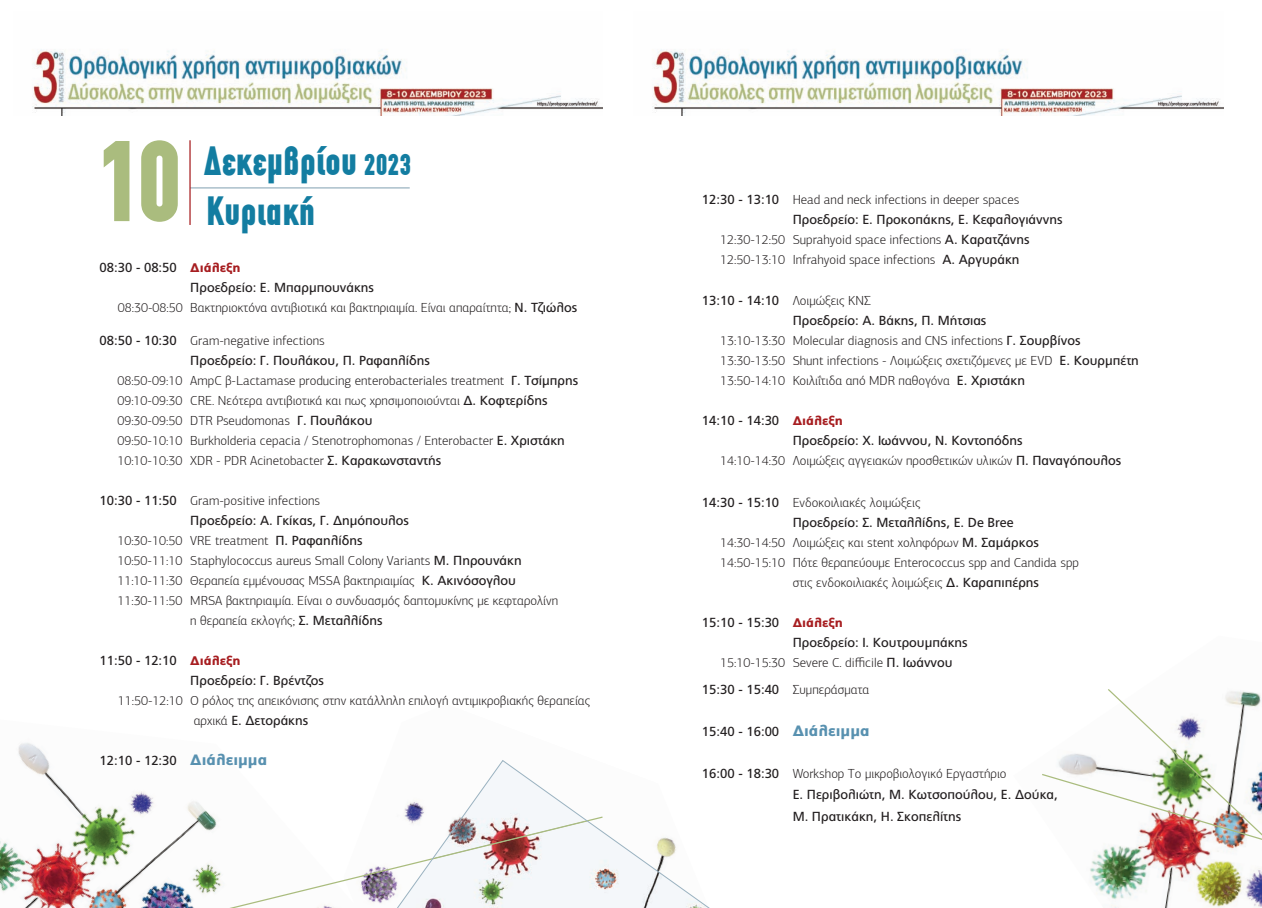
<style>
.page{position:relative;width:1262px;height:908px;background:#fff}
.page>*{position:absolute;margin:0;border:0;box-sizing:border-box;transform-origin:0 0}
.t1{font:900 115px "PF Din Text Compressed";color:#aabc7e}
.t2{font:900 41.12px "PF Din Text Compressed";color:#137da1}
.t3{font:300 13.12px/20px "PF Agora Sans Pro";color:#231f20}
.t4{font:13.12px/20px "PF Catalog";color:#231f20}
.s1{font-size:30px}
.s2{font-weight:900;font-size:12.5px;color:#a71e21}
.s3{font-family:"PF Catalog";font-weight:400}
.s4{font-family:"PF Agora Sans Pro";font-weight:300}
.s5{font-weight:900;font-size:15px;color:#5891b0}
</style>
<div class="page">
<img style="left:0;top:743px;width:211px;height:164px">
<img style="left:32px;top:49px;width:570px;height:67px">
<img style="left:652px;top:49px;width:570px;height:67px">
<hr style="left:190px;top:187px;width:220px;height:1px;background:#9ab2c0">
<hr style="left:189px;top:140px;width:2px;height:85px;background:#a71e21">
<img style="left:1042px;top:689px;width:219px;height:218px">
<svg style="left:112px;top:815px;width:184px;height:92px"></svg>
<svg style="left:296px;top:760px;width:412px;height:147px"></svg>
<h1 class="t1" style="left:97px;top:113px;width:87px">10</h1>
<h2 class="t2" style="left:204px;top:136px;width:209px">Δεκεμβρίου <span class="s1">2023</span></h2>
<h2 class="t2" style="left:206px;top:186px;width:110px">Κυριακή</h2>
<p class="t4" style="left:190px;top:258px;width:185px;text-indent:-91px">08:30 - 08:50 <span class="s2">Διάλεξη<br></span>Προεδρείο: Ε. Μπαρμπουνάκης</p>
<p class="t3" style="left:118px;top:299px;width:461px">08:30-08:50 Βακτηριοκτόνα αντιβιοτικά και βακτηριαιμία. Είναι απαραίτητα; <span class="s3">Ν. Τζιώλος</span></p>
<p class="t3" style="left:99px;top:331px;width:227px"><span class="s3">08:50 - 10:30</span> Gram-negative infections</p>
<p class="t4" style="left:190px;top:350px;width:241px">Προεδρείο: Γ. Πουλάκου, Π. Ραφαηλίδης</p>
<p class="t3" style="left:117px;top:371px;width:462px">08:50-09:10 AmpC β-Lactamase producing enterobacteriales treatment <span class="s3">Γ. Τσίμπρης </span>09:10-09:30 CRE. Νεότερα αντιβιοτικά και πως χρησιμοποιούνται <span class="s3">Δ. Κοφτερίδης </span>09:30-09:50 DTR Pseudomonas <span class="s3">Γ. Πουλάκου<br></span>09:50-10:10 Burkholderia cepacia / Stenotrophomonas / Enterobacter <span class="s3">Ε. Χριστάκη </span>10:10-10:30 XDR - PDR Acinetobacter <span class="s3">Σ. Καρακωνσταντής</span></p>
<p class="t3" style="left:99px;top:491px;width:222px"><span class="s3">10:30 - 11:50</span> Gram-positive infections</p>
<p class="t4" style="left:190px;top:510px;width:220px">Προεδρείο: Α. Γκίκας, Γ. Δημόπουλος</p>
<p class="t3" style="left:117px;top:531px;width:247px">10:30-10:50 VRE treatment <span class="s3">Π. Ραφαηλίδης</span></p>
<p class="t3" style="left:117px;top:551px;width:406px">10:50-11:10 Staphylococcus aureus Small Colony Variants <span class="s3">Μ. Πηρουνάκη</span></p>
<p class="t3" style="left:117px;top:571px;width:400px">11:10-11:30 Θεραπεία εμμένουσας MSSA βακτηριαιμίας <span class="s3">Κ. Ακινόσογλου</span></p>
<p class="t3" style="left:117px;top:591px;width:442px">11:30-11:50 MRSA βακτηριαιμία. Είναι ο συνδυασμός δαπτομυκίνης με κεφταρολίνη</p>
<p class="t3" style="left:190px;top:611px;width:194px">η θεραπεία εκλογής; <span class="s3">Σ. Μεταλλίδης</span></p>
<p class="t4" style="left:190px;top:650px;width:135px;text-indent:-91px">11:50 - 12:10 <span class="s2">Διάλεξη<br></span>Προεδρείο: Γ. Βρέντζος</p>
<p class="t3" style="left:118px;top:691px;width:474px">11:50-12:10 O ρόλος της απεικόνισης στην κατάλληλη επιλογή αντιμικροβιακής θεραπείας</p>
<p class="t4" style="left:194px;top:710px;width:116px"><span class="s4">αρχικά</span> Ε. Δετοράκης</p>
<p class="t4" style="left:99px;top:750px;width:169px">12:10 - 12:30 <span class="s5">Διάλειμμα</span></p>
<p class="t3" style="left:702px;top:190px;width:319px"><span class="s3">12:30 - 13:10</span> Head and neck infections in deeper spaces</p>
<p class="t4" style="left:792px;top:209px;width:271px">Προεδρείο: Ε. Προκοπάκης, Ε. Κεφαλογιάννης</p>
<p class="t3" style="left:720px;top:230px;width:311px">12:30-12:50 Suprahyoid space infections <span class="s3">Α. Καρατζάνης<br></span>12:50-13:10 Infrahyoid space infections <span class="s3">Α. Αργυράκη</span></p>
<p class="t3" style="left:702px;top:292px;width:170px"><span class="s3">13:10 - 14:10</span> Λοιμώξεις ΚΝΣ</p>
<p class="t4" style="left:792px;top:311px;width:195px">Προεδρείο: Α. Βάκης, Π. Μήτσιας</p>
<p class="t3" style="left:720px;top:332px;width:420px">13:10-13:30 Molecular diagnosis and CNS infections <span class="s3">Γ. Σουρβίνος<br></span>13:30-13:50 Shunt infections - Λοιμώξεις σχετιζόμενες με EVD <span class="s3">Ε. Κουρμπέτη<br></span>13:50-14:10 Κοιλιΐτιδα από MDR παθογόνα <span class="s3">Ε. Χριστάκη</span></p>
<p class="t4" style="left:792px;top:411px;width:231px;text-indent:-91px">14:10 - 14:30 <span class="s2">Διάλεξη<br></span>Προεδρείο: Χ. Ιωάννου, Ν. Κοντοπόδης</p>
<p class="t3" style="left:720px;top:452px;width:403px">14:10-14:30 Λοιμώξεις αγγειακών προσθετικών υλικών <span class="s3">Π. Παναγόπουλος</span></p>
<p class="t3" style="left:702px;top:493px;width:220px"><span class="s3">14:30 - 15:10</span> Ενδοκοιλιακές λοιμώξεις</p>
<p class="t4" style="left:792px;top:512px;width:222px">Προεδρείο: Σ. Μεταλλίδης, E. De Bree</p>
<p class="t3" style="left:720px;top:533px;width:320px">14:30-14:50 Λοιμώξεις και stent χοληφόρων <span class="s3">Μ. Σαμάρκος</span></p>
<p class="t3" style="left:720px;top:553px;width:360px">14:50-15:10 Πότε θεραπεύουμε Enterococcus spp and Candida spp</p>
<p class="t3" style="left:792px;top:573px;width:248px">στις ενδοκοιλιακές λοιμώξεις <span class="s3">Δ. Καραπιπέρης</span></p>
<p class="t4" style="left:792px;top:612px;width:176px;text-indent:-91px">15:10 - 15:30 <span class="s2">Διάλεξη<br></span>Προεδρείο: Ι. Κουτρουμπάκης</p>
<p class="t3" style="left:702px;top:649px;width:252px;line-height:27.5px;text-indent:18px">15:10-15:30 Severe C. difficile <span class="s3">Π. Ιωάννου<br>15:30 - 15:40</span> Συμπεράσματα</p>
<p class="t4" style="left:702px;top:720px;width:169px">15:40 - 16:00 <span class="s5">Διάλειμμα</span></p>
<p class="t3" style="left:702px;top:764px;width:306px"><span class="s3">16:00 - 18:30</span> Workshop Το μικροβιολογικό Εργαστήριο</p>
<p class="t4" style="left:792px;top:784px;width:267px;line-height:21.2px">Ε. Περιβολιώτη, Μ. Κωτσοπούλου, Ε. Δούκα,<br>Μ. Πρατικάκη, Η. Σκοπελίτης</p>
</div>
